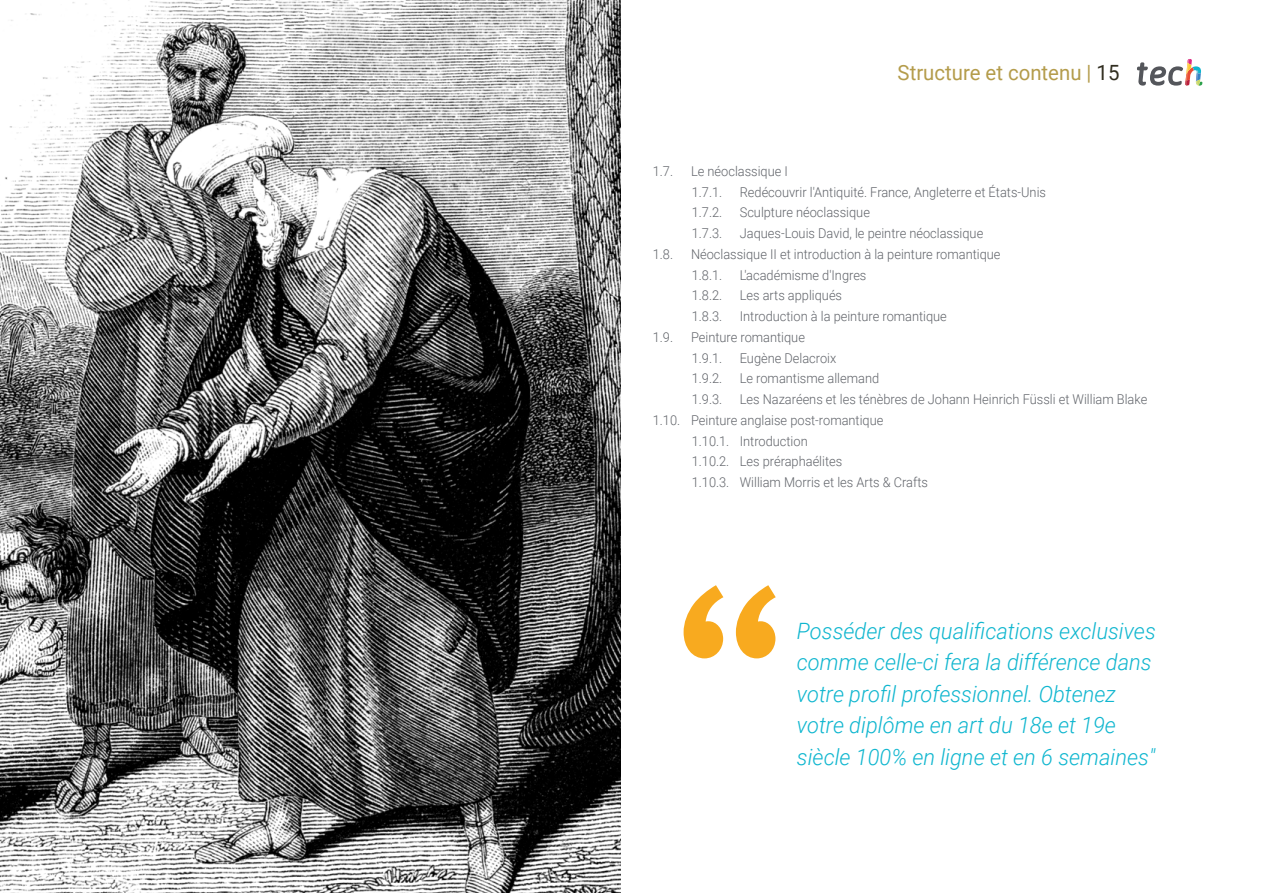
<style>
.page{position:relative;width:1263px;height:893px;background:#fff}
.page>*{position:absolute;margin:0;border:0;box-sizing:border-box;transform-origin:0 0}
.t1{font:italic 300 22.5px/31.5px "Roboto";color:#0fb6cf}
.t2{font:21px "Roboto";color:#b49c4b}
.t3{font:300 13.5px/20.7px "Roboto";color:#61646a;scale:.95 1}
.s1{color:#312e20}
</style>
<div class="page">
<img style="left:0;top:0;width:621px;height:893px">
<svg style="left:1137px;top:59px;width:65px;height:27px"></svg>
<svg style="left:684px;top:585px;width:92px;height:73px"></svg>
<h2 class="t2" style="left:898px;top:57px;width:223px">Structure et contenu | <span class="s1">15</span></h2>
<p class="t3" style="left:653px;top:160px;width:23px">1.7.</p>
<p class="t3" style="left:691px;top:160px;width:104px">Le néoclassique I<br>1.7.1.</p>
<p class="t3" style="left:740px;top:181px;width:324px">Redécouvrir l'Antiquité. France, Angleterre et États-Unis</p>
<p class="t3" style="left:692px;top:202px;width:34px">1.7.2.</p>
<p class="t3" style="left:740px;top:202px;width:139px">Sculpture néoclassique</p>
<p class="t3" style="left:692px;top:223px;width:34px">1.7.3.</p>
<p class="t3" style="left:740px;top:223px;width:258px">Jaques-Louis David, le peintre néoclassique</p>
<p class="t3" style="left:653px;top:243px;width:23px">1.8.</p>
<p class="t3" style="left:691px;top:243px;width:327px">Néoclassique II et introduction à la peinture romantique<br>1.8.1.</p>
<p class="t3" style="left:740px;top:264px;width:135px">L'académisme d'Ingres</p>
<p class="t3" style="left:692px;top:285px;width:34px">1.8.2.</p>
<p class="t3" style="left:740px;top:285px;width:109px">Les arts appliqués</p>
<p class="t3" style="left:692px;top:306px;width:34px">1.8.3.</p>
<p class="t3" style="left:740px;top:306px;width:220px">Introduction à la peinture romantique</p>
<p class="t3" style="left:653px;top:326px;width:23px">1.9.</p>
<p class="t3" style="left:691px;top:326px;width:121px">Peinture romantique<br>1.9.1.</p>
<p class="t3" style="left:740px;top:347px;width:103px">Eugène Delacroix</p>
<p class="t3" style="left:692px;top:368px;width:34px">1.9.2.</p>
<p class="t3" style="left:740px;top:368px;width:148px">Le romantisme allemand</p>
<p class="t3" style="left:692px;top:389px;width:34px">1.9.3.</p>
<p class="t3" style="left:740px;top:389px;width:430px">Les Nazaréens et les ténèbres de Johann Heinrich Füssli et William Blake</p>
<p class="t3" style="left:653px;top:409px;width:244px">1.10. Peinture anglaise post-romantique</p>
<p class="t3" style="left:692px;top:430px;width:124px">1.10.1. Introduction</p>
<p class="t3" style="left:692px;top:451px;width:160px">1.10.2. Les préraphaélites</p>
<p class="t3" style="left:692px;top:472px;width:250px">1.10.3. William Morris et les Arts &amp; Crafts</p>
<h1 class="t1" style="left:797px;top:614px;width:360px">Posséder des qualifications exclusives comme celle-ci fera la différence dans votre profil professionnel. Obtenez votre diplôme en art du 18e et 19e siècle 100% en ligne et en 6 semaines"</h1>
</div>
